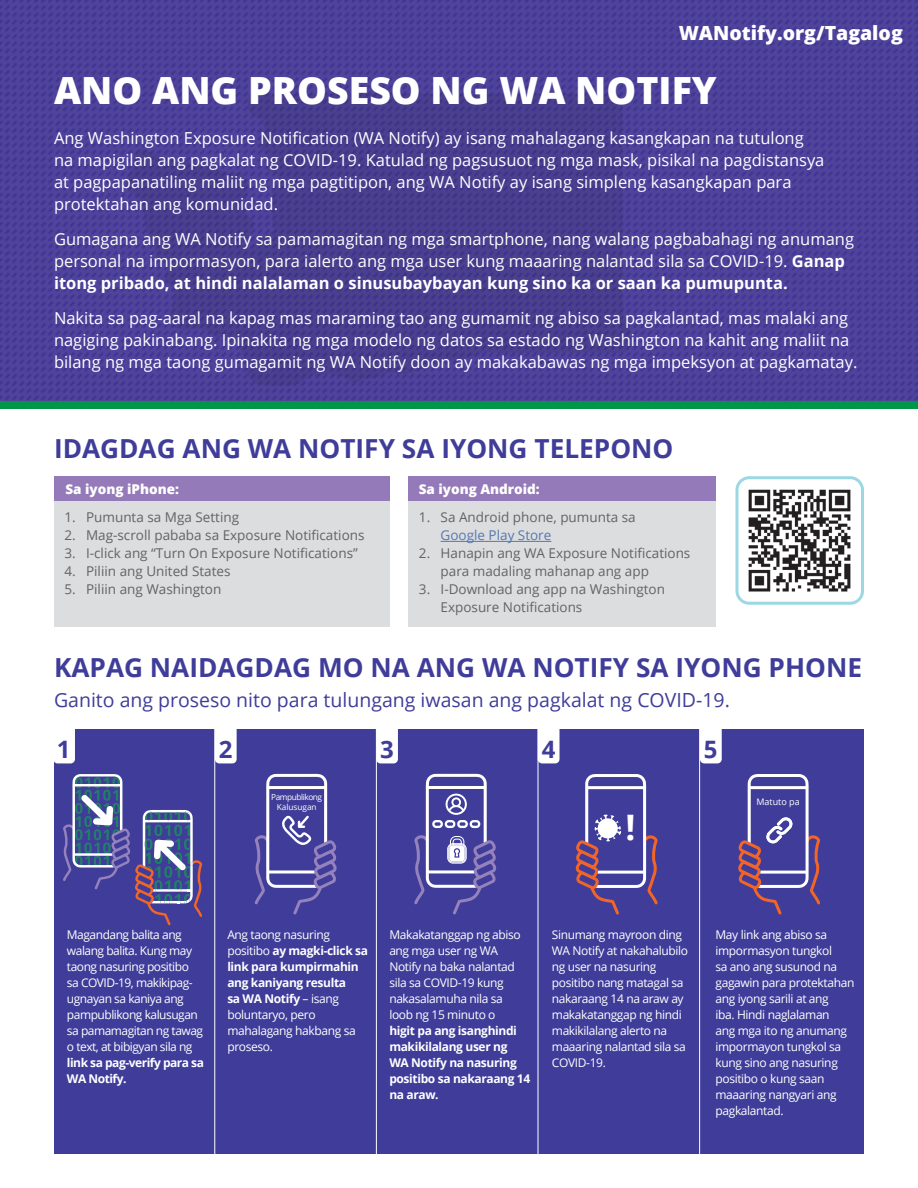
<style>
.page{position:relative;width:918px;height:1188px;background:#fff}
.page>*{position:absolute;margin:0;border:0;box-sizing:border-box;transform-origin:0 0}
.t1{font:800 37.5px "Open Sans";color:#fff}
.t2{font:700 35.1px "Open Sans";color:#fff}
.t3{font:700 26.25px "Open Sans";color:#3f3d99}
.t4{font:700 24px "Open Sans";color:#3f3d99}
.t5{font:19.5px "Open Sans";color:#3f3d99}
.t6{font:800 19.5px "Open Sans";color:#fff}
.t7{font:16.5px/22px "Open Sans";color:#fff}
.t8{font:13.5px/18px "Open Sans";color:#636366}
.t9{font:800 13.5px "Open Sans";color:#fff}
.t10{font:12px/16px "Open Sans";letter-spacing:-.03em;color:#fff}
.t11{font:9px "Open Sans";color:#fff}
.t12{font:8.25px/9.9px "Open Sans";letter-spacing:-.05em;color:#fff;text-align:center}
.s1{font-weight:700}
.s2{color:#5678b0}
</style>
<div class="page">
<img style="left:0;top:0;width:918px;height:402px">
<div style="left:0;top:402px;width:918px;height:7px;background:#00964a"></div>
<svg style="left:125px;top:95px;width:505px;height:291px;background:#493f90"></svg>
<div style="left:54px;top:476px;width:335px;height:26px;background:#947ab8"></div>
<div style="left:54px;top:502px;width:335px;height:125px;background:#dcdddf"></div>
<div style="left:408px;top:476px;width:308px;height:26px;background:#947ab8"></div>
<div style="left:408px;top:502px;width:308px;height:125px;background:#dcdddf"></div>
<hr style="left:441px;top:541px;width:110px;height:1px;background:#5678b0">
<div style="left:54px;top:729px;width:810px;height:424px;background:#3f3d99"></div>
<svg style="left:575px;top:774px;width:83px;height:141px"></svg>
<svg style="left:738px;top:774px;width:82px;height:141px"></svg>
<svg style="left:63px;top:774px;width:139px;height:151px"></svg>
<svg style="left:414px;top:774px;width:83px;height:140px"></svg>
<hr style="left:214px;top:729px;width:1px;height:424px;background:#fff">
<hr style="left:376px;top:729px;width:1px;height:424px;background:#fff">
<hr style="left:538px;top:729px;width:1px;height:424px;background:#fff">
<hr style="left:699px;top:729px;width:1px;height:424px;background:#fff">
<svg style="left:54px;top:729px;width:21px;height:34px"></svg>
<svg style="left:215px;top:729px;width:22px;height:34px"></svg>
<svg style="left:376px;top:729px;width:22px;height:34px"></svg>
<svg style="left:538px;top:729px;width:22px;height:34px"></svg>
<svg style="left:700px;top:729px;width:22px;height:34px"></svg>
<svg style="left:255px;top:774px;width:82px;height:140px"></svg>
<img style="left:748px;top:489px;width:103px;height:103px">
<div style="left:735px;top:476px;width:129px;height:129px;border:3px solid #9bd8e2;border-radius:12px"></div>
<p class="t6" style="left:679px;top:18px;width:226px">WANotify.org/Tagalog</p>
<p class="t1" style="left:54px;top:62px;width:664px">ANO ANG PROSESO NG WA NOTIFY</p>
<p class="t7" style="left:54px;top:126px;width:772px">Ang Washington Exposure Notification (WA Notify) ay isang mahalagang kasangkapan na tutulong na mapigilan ang pagkalat ng COVID-19. Katulad ng pagsusuot ng mga mask, pisikal na pagdistansya at pagpapanatiling maliit ng mga pagtitipon, ang WA Notify ay isang simpleng kasangkapan para protektahan ang komunidad.</p>
<p class="t7" style="left:54px;top:227px;width:802px">Gumagana ang WA Notify sa pamamagitan ng mga smartphone, nang walang pagbabahagi ng anumang personal na impormasyon, para ialerto ang mga user kung maaaring nalantad sila sa COVID-19. <span class="s1">Ganap itong pribado, at hindi nalalaman o sinusubaybayan kung sino ka or saan ka pumupunta.</span></p>
<p class="t7" style="left:54px;top:306px;width:805px">Nakita sa pag-aaral na kapag mas maraming tao ang gumamit ng abiso sa pagkalantad, mas malaki ang nagiging pakinabang. Ipinakita ng mga modelo ng datos sa estado ng Washington na kahit ang maliit na bilang ng mga taong gumagamit ng WA Notify doon ay makakabawas ng mga impeksyon at pagkamatay.</p>
<p class="t3" style="left:54px;top:430px;width:621px">IDAGDAG ANG WA NOTIFY SA IYONG TELEPONO</p>
<p class="t9" style="left:66px;top:479px;width:115px">Sa iyong iPhone:</p>
<p class="t8" style="left:64px;top:508px;width:176px">1. Pumunta sa Mga Setting</p>
<p class="t8" style="left:64px;top:526px;width:302px">2. Mag-scroll pababa sa Exposure Notifications</p>
<p class="t8" style="left:64px;top:544px;width:295px">3. I-click ang “Turn On Exposure Notifications”</p>
<p class="t8" style="left:64px;top:562px;width:168px">4. Piliin ang United States</p>
<p class="t8" style="left:64px;top:580px;width:158px">5. Piliin ang Washington</p>
<p class="t9" style="left:419px;top:479px;width:123px">Sa iyong Android:</p>
<p class="t8" style="left:441px;top:508px;width:197px;text-indent:-22px">1. Sa Android phone, pumunta sa<br><span class="s2">Google Play Store</span></p>
<p class="t8" style="left:441px;top:544px;width:251px;text-indent:-22px">2. Hanapin ang WA Exposure Notifications para madaling mahanap ang app</p>
<p class="t8" style="left:441px;top:580px;width:226px;text-indent:-22px">3. I-Download ang app na Washington<br>Exposure Notifications</p>
<p class="t3" style="left:54px;top:649px;width:810px">KAPAG NAIDAGDAG MO NA ANG WA NOTIFY SA IYONG PHONE</p>
<p class="t5" style="left:54px;top:687px;width:677px">Ganito ang proseso nito para tulungang iwasan ang pagkalat ng COVID-19.</p>
<p class="t4" style="left:57px;top:732px;width:15px">1</p>
<p class="t4" style="left:219px;top:732px;width:15px">2</p>
<p class="t4" style="left:380px;top:732px;width:15px">3</p>
<p class="t4" style="left:542px;top:732px;width:15px">4</p>
<p class="t4" style="left:704px;top:732px;width:15px">5</p>
<p class="t12" style="left:271px;top:792px;width:52px">Pampublikong<br>Kalusugan</p>
<p class="t2" style="left:626px;top:803px;width:12px">!</p>
<p class="t11" style="left:756px;top:796px;width:45px">Matuto pa</p>
<p class="t10" style="left:67px;top:926px;width:139px">Magandang balita ang walang balita. Kung may taong nasuring positibo<br>sa COVID-19, makikipag&shy;ugnayan sa kaniya ang pampublikong kalusugan sa pamamagitan ng tawag o text, at bibigyan sila ng <span class="s1">link sa pag-verify para sa<br>WA Notify.</span></p>
<p class="t10" style="left:227px;top:926px;width:142px">Ang taong nasuring positibo <span class="s1">ay magki-click sa link para kumpirmahin ang kaniyang resulta<br>sa WA Notify</span> – isang boluntaryo, pero mahalagang hakbang sa proseso.</p>
<p class="t10" style="left:389px;top:926px;width:142px">Makakatanggap ng abiso ang mga user ng WA<br>Notify na baka nalantad sila sa COVID-19 kung nakasalamuha nila sa<br>loob ng 15 minuto o<br><span class="s1">higit pa ang isanghindi makikilalang user ng<br>WA Notify na nasuring positibo sa nakaraang 14 na araw.</span></p>
<p class="t10" style="left:552px;top:926px;width:138px">Sinumang mayroon ding<br>WA Notify at nakahalubilo ng user na nasuring positibo nang matagal sa nakaraang 14 na araw ay makakatanggap ng hindi makikilalang alerto na maaaring nalantad sila sa<br>COVID-19.</p>
<p class="t10" style="left:716px;top:926px;width:140px">May link ang abiso sa impormasyon tungkol<br>sa ano ang susunod na gagawin para protektahan ang iyong sarili at ang<br>iba. Hindi naglalaman<br>ang mga ito ng anumang impormayon tungkol sa kung sino ang nasuring positibo o kung saan maaaring nangyari ang pagkalantad.</p>
</div>
